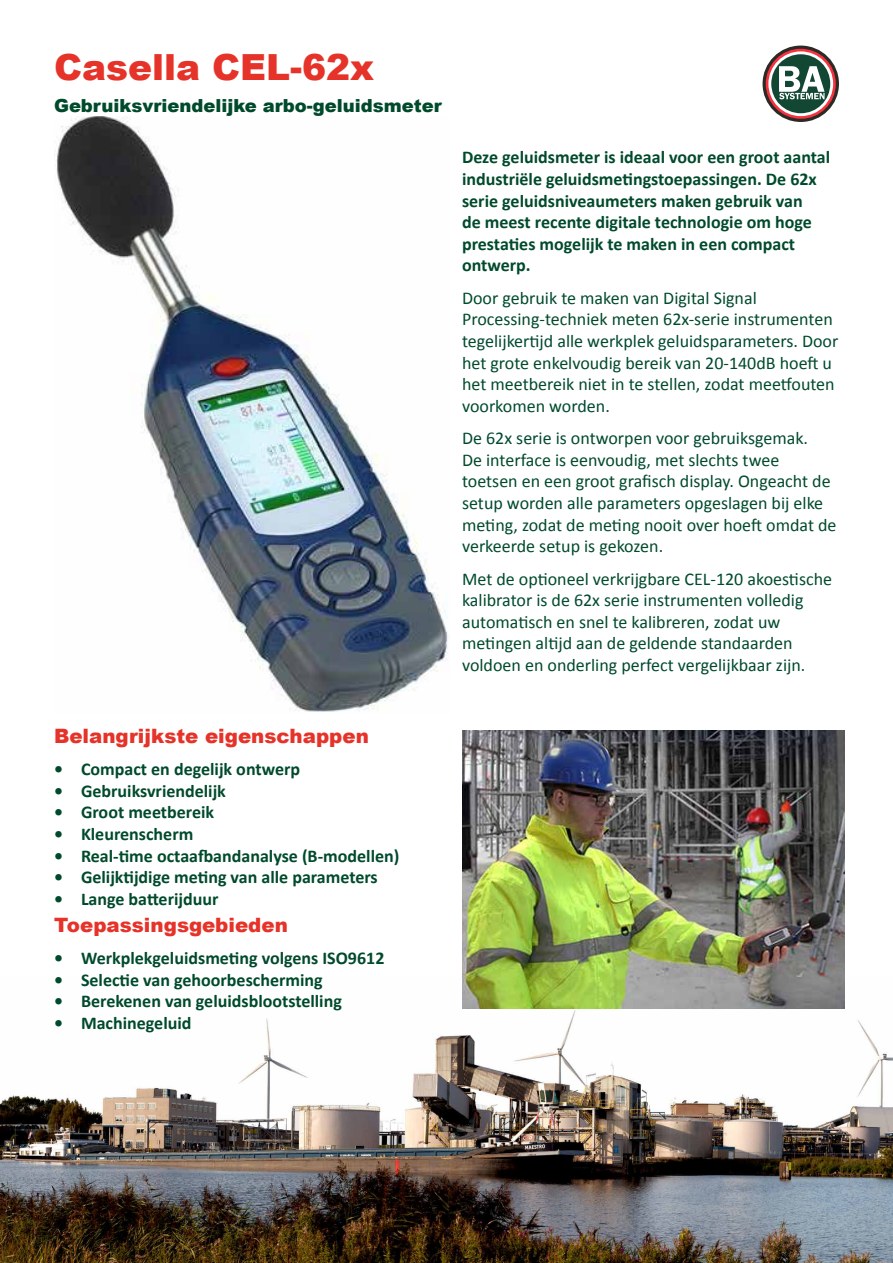
<style>
.page{position:relative;width:893px;height:1263px;background:#fff}
.page>*{position:absolute;margin:0;border:0;box-sizing:border-box;transform-origin:0 0}
.t1{font:900 36px "Arial";color:#e63329}
.t2{font:900 19.8px "Arial";color:#e63329}
.t3{font:18px/21.6px "Calibri";color:#004a2c}
.t4{font:700 18px/21.6px "Calibri";color:#004a2c}
.t5{font:900 18px "Arial";color:#004a2c}
</style>
<div class="page">
<img style="left:54px;top:117px;width:394px;height:595px">
<img style="left:0;top:978px;width:893px;height:285px">
<svg style="left:763px;top:46px;width:76px;height:76px"></svg>
<svg style="left:766px;top:49px;width:70px;height:70px"></svg>
<svg style="left:768px;top:51px;width:65px;height:65px"></svg>
<div style="left:771px;top:54px;width:59px;height:59px;background:#124734;border-radius:50%"></div>
<svg style="left:779px;top:66px;width:46px;height:33px"></svg>
<img style="left:462px;top:730px;width:382px;height:279px">
<h1 class="t1" style="left:54px;top:41px;width:322px">Casella CEL-62x</h1>
<p class="t5" style="left:54px;top:93px;width:389px">Gebruiksvriendelijke arbo-geluidsmeter</p>
<p class="t4" style="left:462px;top:147px;width:370px">Deze geluidsmeter is ideaal voor een groot aantal industriële geluidsmetingstoepassingen. De 62x serie geluidsniveaumeters maken gebruik van<br>de meest recente digitale technologie om hoge prestaties mogelijk te maken in een compact ontwerp.</p>
<p class="t3" style="left:462px;top:287px;width:378px">Door gebruik te maken van Digital Signal Processing-techniek meten 62x-serie instrumenten tegelijkertijd alle werkplek geluidsparameters. Door het grote enkelvoudig bereik van 20-140dB hoeft u het meetbereik niet in te stellen, zodat meetfouten voorkomen worden.</p>
<p class="t3" style="left:462px;top:427px;width:376px">De 62x serie is ontworpen voor gebruiksgemak.<br>De interface is eenvoudig, met slechts twee toetsen en een groot grafisch display. Ongeacht de setup worden alle parameters opgeslagen bij elke meting, zodat de meting nooit over hoeft omdat de verkeerde setup is gekozen.</p>
<p class="t3" style="left:462px;top:568px;width:371px">Met de optioneel verkrijgbare CEL-120 akoestische kalibrator is de 62x serie instrumenten volledig automatisch en snel te kalibreren, zodat uw metingen altijd aan de geldende standaarden voldoen en onderling perfect vergelijkbaar zijn.</p>
<p class="t2" style="left:54px;top:721px;width:316px">Belangrijkste eigenschappen</p>
<p class="t4" style="left:54px;top:758px;width:248px">• Compact en degelijk ontwerp</p>
<p class="t4" style="left:54px;top:780px;width:173px">• Gebruiksvriendelijk</p>
<p class="t4" style="left:54px;top:801px;width:162px">• Groot meetbereik</p>
<p class="t4" style="left:54px;top:823px;width:141px">• Kleurenscherm</p>
<p class="t4" style="left:54px;top:845px;width:347px">• Real-time octaafbandanalyse (B-modellen)</p>
<p class="t4" style="left:54px;top:866px;width:325px">• Gelijktijdige meting van alle parameters</p>
<p class="t4" style="left:54px;top:888px;width:166px">• Lange batterijduur</p>
<p class="t2" style="left:54px;top:910px;width:235px">Toepassingsgebieden</p>
<p class="t4" style="left:54px;top:947px;width:332px">• Werkplekgeluidsmeting volgens ISO9612</p>
<p class="t4" style="left:54px;top:969px;width:270px">• Selectie van gehoorbescherming</p>
<p class="t4" style="left:54px;top:990px;width:289px">• Berekenen van geluidsblootstelling</p>
<p class="t4" style="left:54px;top:1012px;width:139px">• Machinegeluid</p>
</div>
